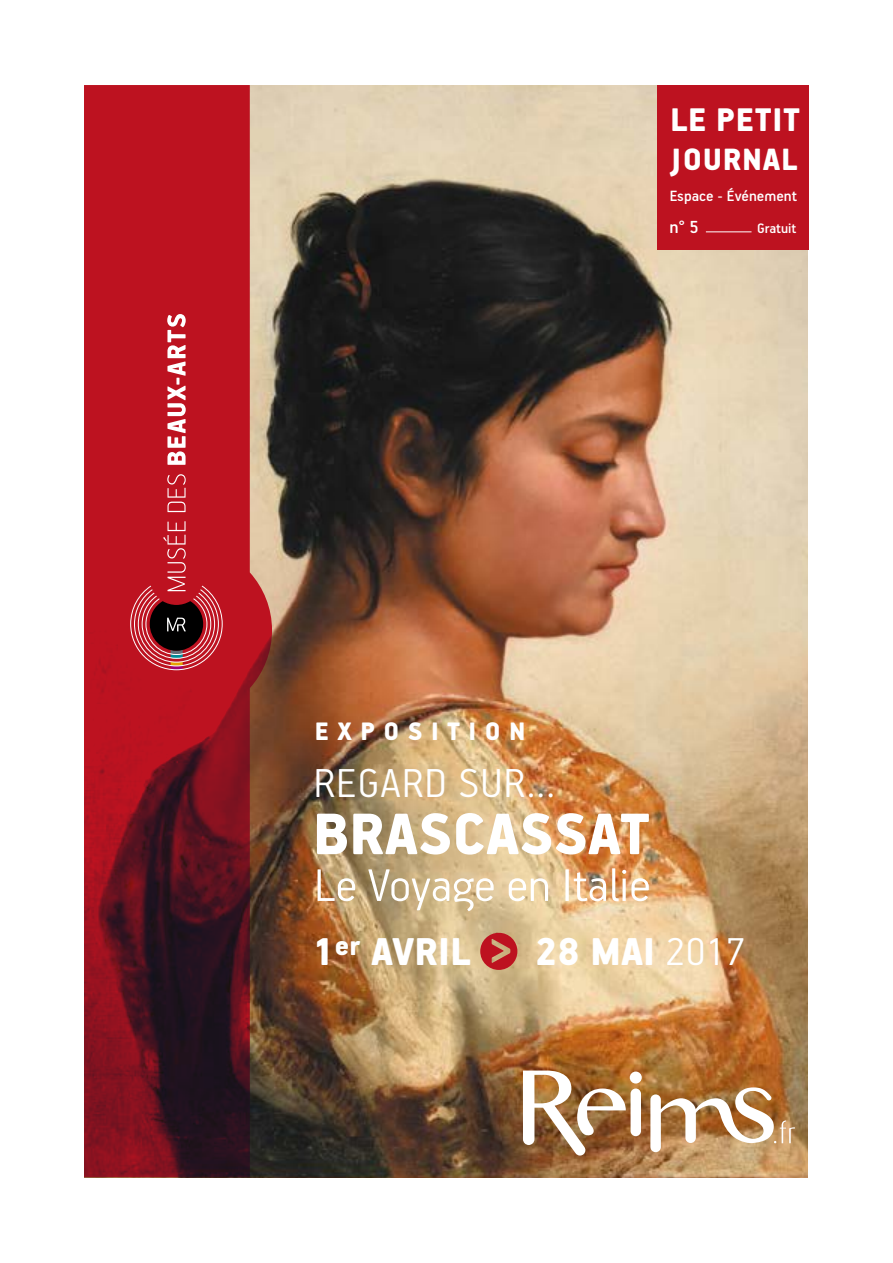
<style>
.page{position:relative;width:893px;height:1263px;background:#fff}
.page>*{position:absolute;margin:0;border:0;box-sizing:border-box;transform-origin:0 0}
.t1{font:900 65.55px "PF Handbook Pro";color:#fff}
.t2{font:300 51.15px "PF Handbook Pro";color:#fff}
.t3{font:300 45.3px "PF Handbook Pro";letter-spacing:.03em;color:#fff}
.t4{font:900 43.5px "PF Handbook Pro";color:#fff}
.t5{font:900 36.75px "PF Handbook Pro";letter-spacing:.02em;color:#fff}
.t6{font:900 34.5px "PF Handbook Pro";letter-spacing:.02em;color:#fff}
.t7{font:900 28.35px "PF Handbook Pro";letter-spacing:.3em;color:#fff}
.t8{font:500 19.65px "PF Handbook Pro";color:#fff}
.t9{font:500 16.65px "PF Handbook Pro";color:#fff}
.t10{font:500 15.45px "PF Handbook Pro";color:#fff}
.s1{font-weight:300}
</style>
<div class="page">
<img style="left:272px;top:85px;width:536px;height:1092px">
<svg style="left:84px;top:85px;width:188px;height:1092px;fill:#bc1220"></svg>
<svg style="left:130px;top:314px;width:93px;height:356px"></svg>
<svg style="left:480px;top:933px;width:37px;height:37px"></svg>
<div style="left:657px;top:85px;width:151px;height:164px;background:#bd1220"></div>
<hr style="left:706px;top:231px;width:45px;height:1px;background:#fff">
<div style="left:630px;top:1071px;width:12px;height:12px;background:#fff;border-radius:50%"></div>
<div style="left:630px;top:1088px;width:11px;height:48px;background:#fff;border-radius:5px"></div>
<svg style="left:523px;top:1070px;width:103px;height:85px"></svg>
<svg style="left:650px;top:1087px;width:145px;height:65px"></svg>
<p class="t5" style="left:670px;top:97px;width:132px">LE PETIT</p>
<p class="t6" style="left:670px;top:139px;width:129px">JOURNAL</p>
<p class="t9" style="left:670px;top:185px;width:129px">Espace - Événement</p>
<p class="t8" style="left:670px;top:215px;width:31px">n° 5</p>
<p class="t10" style="left:757px;top:219px;width:41px">Gratuit</p>
<p class="t7" style="left:315px;top:714px;width:212px">EXPOSITION</p>
<p class="t3" style="left:314px;top:756px;width:243px">REGARD SUR...</p>
<h1 class="t1" style="left:313px;top:794px;width:339px">BRASCASSAT</h1>
<p class="t2" style="left:314px;top:854px;width:338px">Le Voyage en Italie</p>
<p class="t4" style="left:312px;top:926px;width:160px">1<sup>er</sup> AVRIL</p>
<p class="t4" style="left:535px;top:926px;width:212px">28 MAI <span class="s1">2017</span></p>
</div>
